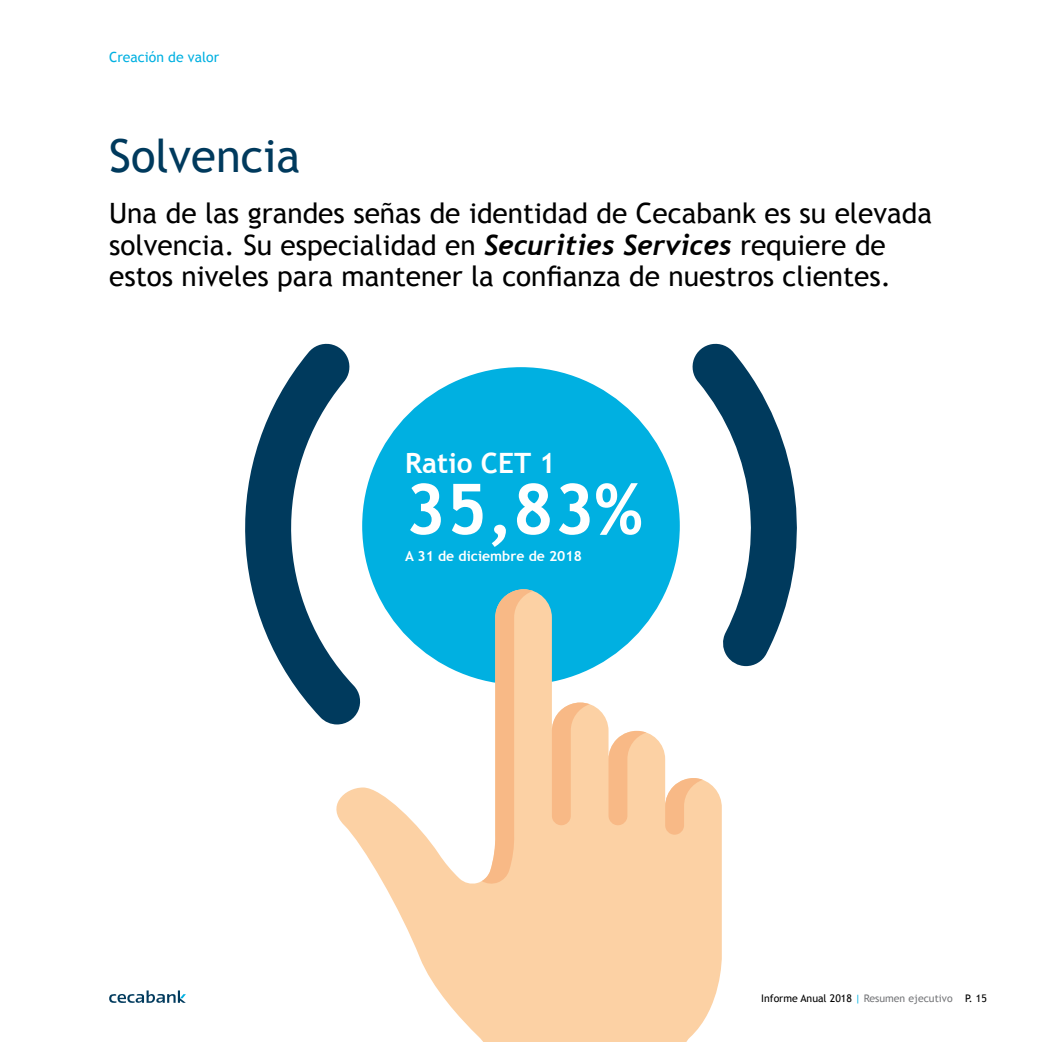
<style>
.page{position:relative;width:1042px;height:1042px;background:#fff}
.page>*{position:absolute;margin:0;border:0;box-sizing:border-box;transform-origin:0 0}
.t1{font:700 70px "Trebuchet MS";color:#fff}
.t2{font:45.5px "Trebuchet MS";color:#003a5d}
.t3{font:28px/31.5px "Trebuchet MS";color:#000}
.t4{font:700 28px "Trebuchet MS";color:#fff}
.t5{font:700 14px "Trebuchet MS";color:#fff}
.t6{font:14px "Trebuchet MS";color:#00b0e1}
.t7{font:10.5px "Trebuchet MS";color:#000}
.s1{font-family:"Trebuchet";font-weight:700;font-style:italic}
.s2{color:#00b0e1}
.s3{color:#76777a}
</style>
<div class="page">
<svg style="left:109px;top:990px;width:77px;height:13px"></svg>
<div style="left:362px;top:367px;width:318px;height:318px;background:#00b0e1;border-radius:50%"></div>
<svg style="left:245px;top:343px;width:105px;height:378px"></svg>
<svg style="left:692px;top:343px;width:105px;height:323px"></svg>
<svg style="left:325px;top:589px;width:397px;height:453px"></svg>
<svg style="left:482px;top:589px;width:51px;height:295px"></svg>
<svg style="left:552px;top:702px;width:38px;height:123px;background:#fac799"></svg>
<svg style="left:608px;top:730px;width:38px;height:95px;background:#fac89a"></svg>
<svg style="left:665px;top:778px;width:38px;height:56px;background:#fac99d"></svg>
<p class="t6" style="left:109px;top:49px;width:112px">Creación de valor</p>
<h2 class="t2" style="left:109px;top:130px;width:193px">Solvencia</h2>
<p class="t3" style="left:109px;top:198px;width:824px">Una de las grandes señas de identidad de Cecabank es su elevada solvencia. Su especialidad en <span class="s1">Securities Services</span> requiere de estos niveles para mantener la confianza de nuestros clientes.</p>
<p class="t4" style="left:405px;top:445px;width:152px">Ratio CET 1</p>
<h1 class="t1" style="left:405px;top:465px;width:239px">35,83%</h1>
<p class="t5" style="left:405px;top:547px;width:178px">A 31 de diciembre de 2018</p>
<p class="t7" style="left:761px;top:992px;width:227px">Informe Anual 2018 <span class="s2">|</span> <span class="s3">Resumen ejecutivo</span> P. 15</p>
</div>
